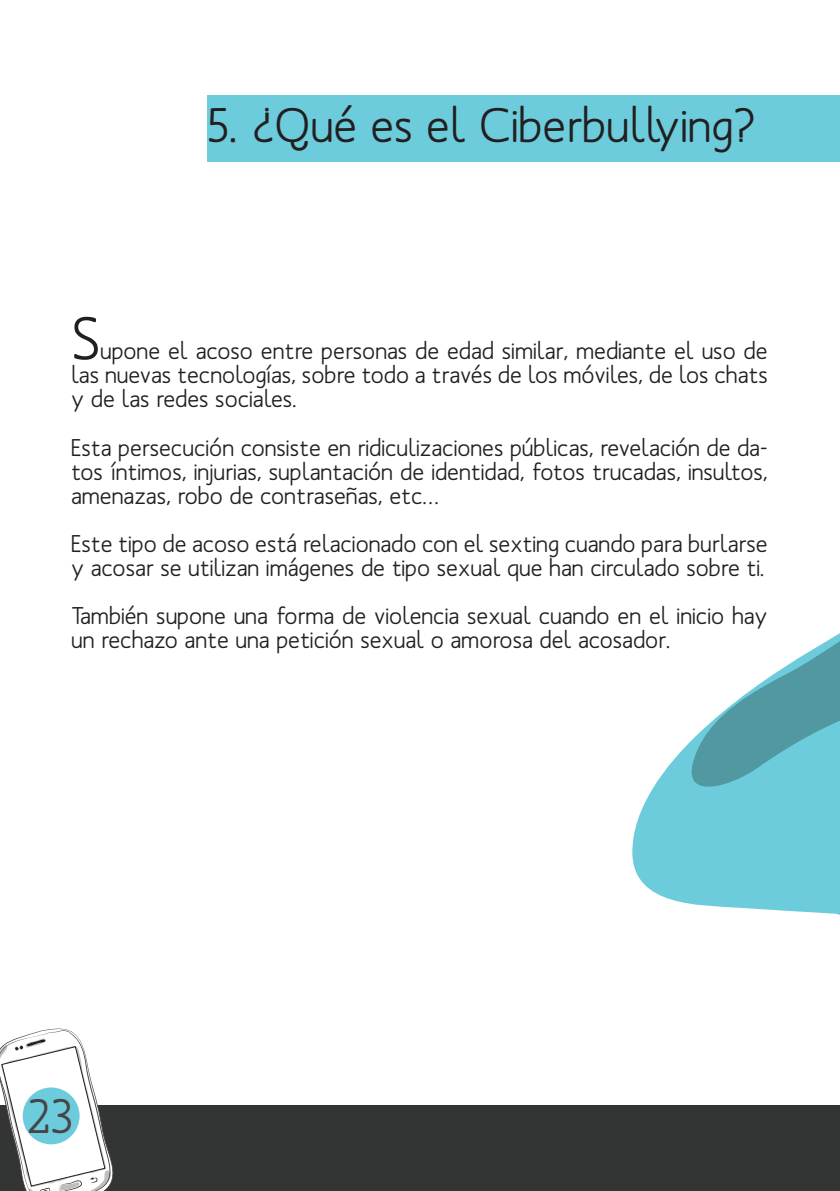
<style>
.page{position:relative;width:840px;height:1191px;background:#fff}
.page>*{position:absolute;margin:0;border:0;box-sizing:border-box;transform-origin:0 0}
.t1{font:500 60px "Mank Sans";color:#231f20}
.t2{font:500 48px "Mank Sans";color:#231f20}
.t3{font:500 48px "Mank Sans";color:#474546}
.t4{font:500 24px/24px "Mank Sans";color:#231f20;text-align:justify}
</style>
<div class="page">
<svg style="left:632px;top:761px;width:207px;height:147px;background:#7dd1e0"></svg>
<svg style="left:736px;top:872px;width:103px;height:43px;background:#7ad0df"></svg>
<svg style="left:673px;top:634px;width:166px;height:171px"></svg>
<div style="left:0;top:1105px;width:839px;height:86px;background:#333434"></div>
<svg style="left:0;top:1028px;width:113px;height:163px"></svg>
<div style="left:207px;top:95px;width:632px;height:67px;background:#6cccdc"></div>
<div style="left:23px;top:1087px;width:57px;height:57px;background:#6cccdc;border-radius:50%"></div>
<p class="t2" style="left:207px;top:95px;width:549px">5. ¿Qué es el Ciberbullying?</p>
<p class="t1" style="left:71px;top:300px;width:30px">S</p>
<p class="t4" style="left:71px;top:339px;width:697px;text-indent:29px">upone el acoso entre personas de edad similar, mediante el uso de las nuevas tecnologías, sobre todo a través de los móviles, de los chats y de las redes sociales.</p>
<p class="t4" style="left:71px;top:435px;width:697px">Esta persecución consiste en ridiculizaciones públicas, revelación de da&shy;tos íntimos, injurias, suplantación de identidad, fotos trucadas, insultos, amenazas, robo de contraseñas, etc…</p>
<p class="t4" style="left:71px;top:531px;width:697px">Este tipo de acoso está relacionado con el sexting cuando para burlarse y acosar se utilizan imágenes de tipo sexual que han circulado sobre ti.</p>
<p class="t4" style="left:71px;top:603px;width:697px">También supone una forma de violencia sexual cuando en el inicio hay un rechazo ante una petición sexual o amorosa del acosador.</p>
<p class="t3" style="left:27px;top:1085px;width:48px">23</p>
</div>
